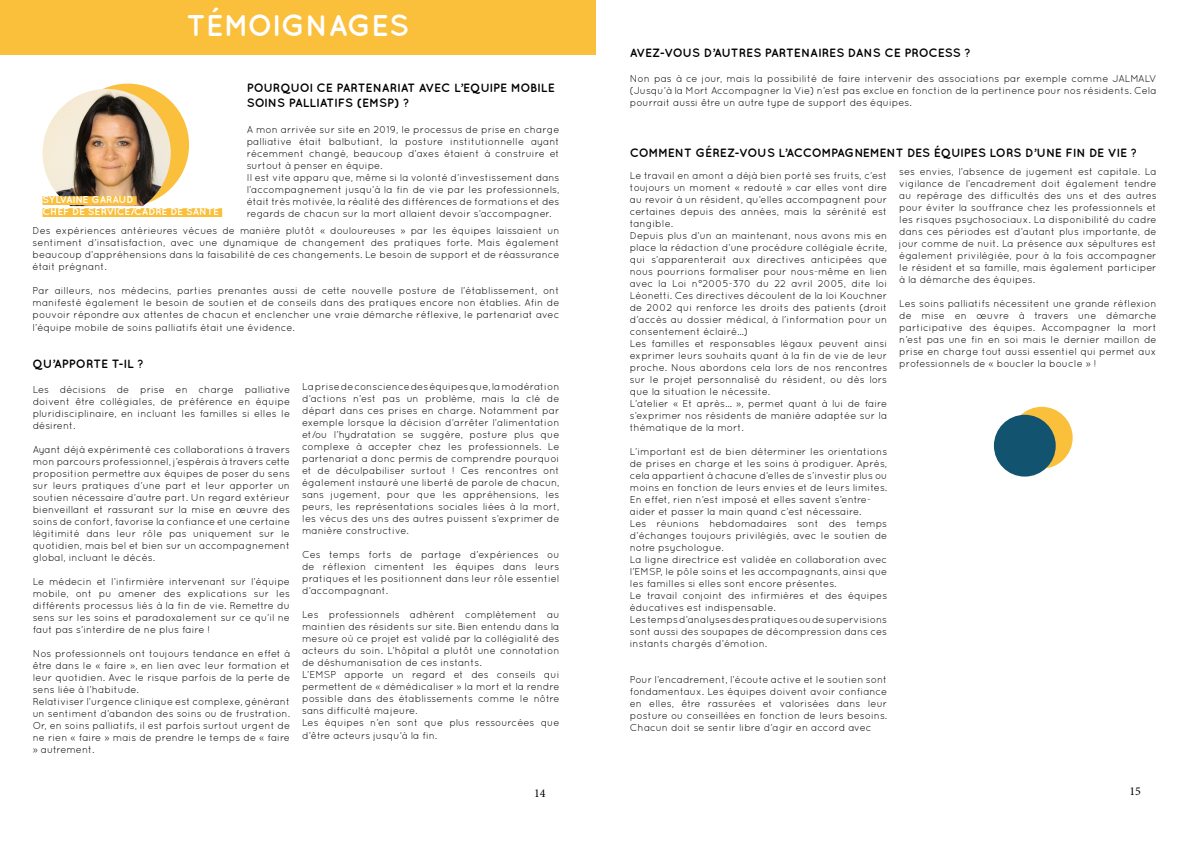
<style>
.page{position:relative;width:1191px;height:842px;background:#fff}
.page>*{position:absolute;margin:0;border:0;box-sizing:border-box;transform-origin:0 0}
.t1{font:700 30px "Quicksand";color:#fff}
.t2{font:700 12px/14.4px "Quicksand";color:#000}
.t3{font:12px "Minion Pro";color:#000}
.t4{font:10px/12px "Quicksand";color:#000;text-align:justify}
.t5{font:700 10px/12px "Quicksand";color:#fff}
</style>
<div class="page">
<div style="left:0;top:0;width:595px;height:55px;background:#fabf3b"></div>
<div style="left:67px;top:84px;width:122px;height:122px;background:#fabf3b;border-radius:50%"></div>
<img style="left:43px;top:89px;width:128px;height:117px">
<div style="left:43px;top:196px;width:94px;height:9px;background:#fabf3b"></div>
<div style="left:43px;top:208px;width:179px;height:9px;background:#fabf3b"></div>
<div style="left:1010px;top:407px;width:62px;height:62px;background:#fabf3b;border-radius:50%"></div>
<div style="left:994px;top:415px;width:61px;height:62px;background:#125470;border-radius:50%"></div>
<h1 class="t1" style="left:186px;top:7px;width:224px">TÉMOIGNAGES</h1>
<p class="t2" style="left:247px;top:81px;width:310px">POURQUOI CE PARTENARIAT AVEC L’EQUIPE MOBILE<br>SOINS PALLIATIFS (EMSP) ?</p>
<p class="t4" style="left:247px;top:124px;width:314px;text-align:left">A mon arrivée sur site en 2019, le processus de prise en charge palliative était balbutiant, la posture institutionnelle ayant récemment changé, beaucoup d’axes étaient à construire et surtout à penser en équipe.<br>Il est vite apparu que, même si la volonté d’investissement dans l’accompagnement jusqu’à la fin de vie par les professionnels, était très motivée, la réalité des différences de formations et des regards de chacun sur la mort allaient devoir s’accompagner.</p>
<p class="t4" style="left:33px;top:225px;width:528px">Des expériences antérieures vécues de manière plutôt « douloureuses » par les équipes laissaient un sentiment d’insatisfaction, avec une dynamique de changement des pratiques forte. Mais également beaucoup d’appréhensions dans la faisabilité de ces changements. Le besoin de support et de réassurance était prégnant.</p>
<p class="t4" style="left:33px;top:285px;width:528px">Par ailleurs, nos médecins, parties prenantes aussi de cette nouvelle posture de l’établissement, ont manifesté également le besoin de soutien et de conseils dans des pratiques encore non établies. Afin de pouvoir répondre aux attentes de chacun et enclencher une vraie démarche réflexive, le partenariat avec</p>
<p class="t4" style="left:33px;top:322px;width:263px">l’équipe mobile de soins palliatifs était une évidence.</p>
<p class="t5" style="left:43px;top:193px;width:178px">SYLVAINE GARAUD<br>CHEF DE SERVICE/CADRE DE SANTÉ</p>
<p class="t2" style="left:33px;top:356px;width:113px">QU’APPORTE T-IL ?</p>
<p class="t4" style="left:33px;top:383px;width:259px">Les décisions de prise en charge palliative doivent être collégiales, de préférence en équipe pluridisciplinaire, en incluant les familles si elles le désirent.</p>
<p class="t4" style="left:33px;top:443px;width:259px">Ayant déjà expérimenté ces collaborations à travers mon parcours professionnel, j’espérais à travers cette proposition permettre aux équipes de poser du sens sur leurs pratiques d’une part et leur apporter un soutien nécessaire d’autre part. Un regard extérieur bienveillant et rassurant sur la mise en œuvre des soins de confort, favorise la confiance et une certaine légitimité dans leur rôle pas uniquement sur le quotidien, mais bel et bien sur un accompagnement global, incluant le décès.</p>
<p class="t4" style="left:33px;top:575px;width:259px">Le médecin et l’infirmière intervenant sur l’équipe mobile, ont pu amener des explications sur les différents processus liés à la fin de vie. Remettre du sens sur les soins et paradoxalement sur ce qu’il ne faut pas s’interdire de ne plus faire !</p>
<p class="t4" style="left:33px;top:647px;width:259px;text-align:left">Nos professionnels ont toujours tendance en effet à être dans le « faire », en lien avec leur formation et leur quotidien. Avec le risque parfois de la perte de sens liée à l’habitude.<br>Relativiser l’urgence clinique est complexe, générant un sentiment d’abandon des soins ou de frustration.<br>Or, en soins palliatifs, il est parfois surtout urgent de ne rien « faire » mais de prendre le temps de « faire » autrement.</p>
<p class="t4" style="left:302px;top:380px;width:259px">La prise de conscience des équipes que, la modération d’actions n’est pas un problème, mais la clé de départ dans ces prises en charge. Notamment par exemple lorsque la décision d’arrêter l’alimentation et/ou l’hydratation se suggère, posture plus que complexe à accepter chez les professionnels. Le partenariat a donc permis de comprendre pourquoi et de déculpabiliser surtout ! Ces rencontres ont également instauré une liberté de parole de chacun, sans jugement, pour que les appréhensions, les peurs, les représentations sociales liées à la mort, les vécus des uns des autres puissent s’exprimer de manière constructive.</p>
<p class="t4" style="left:302px;top:548px;width:259px">Ces temps forts de partage d’expériences ou de réflexion cimentent les équipes dans leurs pratiques et les positionnent dans leur rôle essentiel d’accompagnant.</p>
<p class="t4" style="left:302px;top:608px;width:259px;text-align:left">Les professionnels adhèrent complètement au maintien des résidents sur site. Bien entendu dans la mesure où ce projet est validé par la collégialité des acteurs du soin. L’hôpital a plutôt une connotation de déshumanisation de ces instants.<br>L’EMSP apporte un regard et des conseils qui permettent de « démédicaliser » la mort et la rendre possible dans des établissements comme le nôtre sans difficulté majeure.<br>Les équipes n’en sont que plus ressourcées que</p>
<p class="t4" style="left:302px;top:729px;width:137px">d’être acteurs jusqu’à la fin.</p>
<p class="t2" style="left:630px;top:45px;width:342px">AVEZ-VOUS D’AUTRES PARTENAIRES DANS CE PROCESS ?</p>
<p class="t4" style="left:630px;top:73px;width:528px">Non pas à ce jour, mais la possibilité de faire intervenir des associations par exemple comme JALMALV (Jusqu’à la Mort Accompagner la Vie) n’est pas exclue en fonction de la pertinence pour nos résidents. Cela pourrait aussi être un autre type de support des équipes.</p>
<p class="t2" style="left:630px;top:145px;width:509px">COMMENT GÉREZ-VOUS L’ACCOMPAGNEMENT DES ÉQUIPES LORS D’UNE FIN DE VIE ?</p>
<p class="t4" style="left:630px;top:169px;width:259px;text-align:left">Le travail en amont a déjà bien porté ses fruits, c’est toujours un moment « redouté » car elles vont dire au revoir à un résident, qu’elles accompagnent pour certaines depuis des années, mais la sérénité est tangible.<br>Depuis plus d’un an maintenant, nous avons mis en place la rédaction d’une procédure collégiale écrite, qui s’apparenterait aux directives anticipées que nous pourrions formaliser pour nous-même en lien avec la Loi n°2005-370 du 22 avril 2005, dite loi Léonetti. Ces directives découlent de la loi Kouchner de 2002 qui renforce les droits des patients (droit d’accès au dossier médical, à l’information pour un consentement éclairé…)<br>Les familles et responsables légaux peuvent ainsi exprimer leurs souhaits quant à la fin de vie de leur proche. Nous abordons cela lors de nos rencontres sur le projet personnalisé du résident, ou dès lors que la situation le nécessite.<br>L’atelier « Et après… », permet quant à lui de faire s’exprimer nos résidents de manière adaptée sur la thématique de la mort.</p>
<p class="t4" style="left:630px;top:445px;width:259px;text-align:left">L’important est de bien déterminer les orientations de prises en charge et les soins à prodiguer. Après, cela appartient à chacune d’elles de s’investir plus ou moins en fonction de leurs envies et de leurs limites.<br>En effet, rien n’est imposé et elles savent s’entre&shy;aider et passer la main quand c’est nécessaire.<br>Les réunions hebdomadaires sont des temps d’échanges toujours privilégiés, avec le soutien de notre psychologue.<br>La ligne directrice est validée en collaboration avec l’EMSP, le pôle soins et les accompagnants, ainsi que les familles si elles sont encore présentes.<br>Le travail conjoint des infirmières et des équipes éducatives est indispensable.<br>Les temps d’analyses des pratiques ou de supervisions sont aussi des soupapes de décompression dans ces instants chargés d’émotion.</p>
<p class="t4" style="left:630px;top:673px;width:259px">Pour l’encadrement, l’écoute active et le soutien sont fondamentaux. Les équipes doivent avoir confiance en elles, être rassurées et valorisées dans leur posture ou conseillées en fonction de leurs besoins.<br>Chacun doit se sentir libre d’agir en accord avec</p>
<p class="t4" style="left:899px;top:166px;width:259px">ses envies, l’absence de jugement est capitale. La vigilance de l’encadrement doit également tendre au repérage des difficultés des uns et des autres pour éviter la souffrance chez les professionnels et les risques psychosociaux. La disponibilité du cadre dans ces périodes est d’autant plus importante, de jour comme de nuit. La présence aux sépultures est également privilégiée, pour à la fois accompagner le résident et sa famille, mais également participer à la démarche des équipes.</p>
<p class="t4" style="left:899px;top:298px;width:259px">Les soins palliatifs nécessitent une grande réflexion de mise en œuvre à travers une démarche participative des équipes. Accompagner la mort n’est pas une fin en soi mais le dernier maillon de prise en charge tout aussi essentiel qui permet aux professionnels de « boucler la boucle » !</p>
<p class="t3" style="left:534px;top:785px;width:13px">14</p>
<p class="t3" style="left:1129px;top:783px;width:13px">15</p>
</div>
